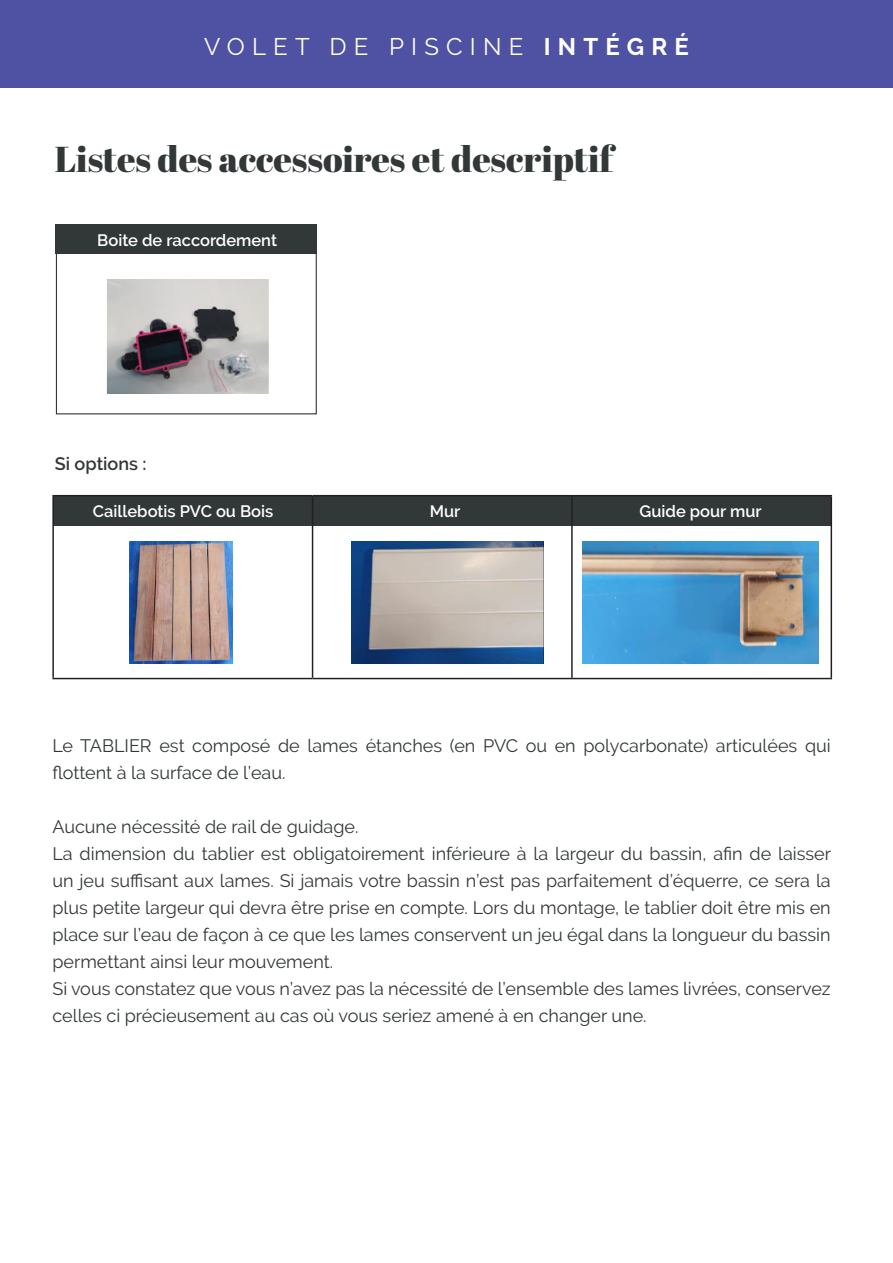
<style>
.page{position:relative;width:893px;height:1263px;background:#fff}
.page>*{position:absolute;margin:0;border:0;box-sizing:border-box;transform-origin:0 0}
.texte_technique{font:36px "Abril Fatface";color:#323738}
.t1{font:24px "Raleway";letter-spacing:.3em;color:#fff}
.t2{font:18px/27px "Raleway";color:#323738}
.t3{font:600 18px "Raleway";color:#323738}
.t4{font:600 16.5px "Raleway";color:#fff}
.s1{font-weight:700}
</style>
<div class="page">
<div style="left:0;top:0;width:893px;height:88px;background:#4f52a2"></div>
<div style="left:56px;top:224px;width:261px;height:30px;background:#323738"></div>
<img style="left:106px;top:279px;width:163px;height:115px">
<div style="left:53px;top:496px;width:778px;height:29px;background:#323738"></div>
<hr style="left:52px;top:495px;width:261px;height:1px;background:#231f20">
<hr style="left:52px;top:496px;width:2px;height:182px;background:#231f20">
<hr style="left:313px;top:495px;width:259px;height:1px;background:#231f20">
<hr style="left:312px;top:496px;width:1px;height:182px;background:#231f20">
<hr style="left:572px;top:495px;width:260px;height:1px;background:#231f20">
<hr style="left:571px;top:496px;width:2px;height:182px;background:#231f20">
<hr style="left:831px;top:496px;width:1px;height:182px;background:#231f20">
<hr style="left:52px;top:678px;width:261px;height:1px;background:#231f20">
<hr style="left:313px;top:678px;width:259px;height:1px;background:#231f20">
<hr style="left:572px;top:678px;width:260px;height:1px;background:#231f20">
<img style="left:129px;top:542px;width:103px;height:121px">
<img style="left:351px;top:542px;width:193px;height:121px">
<img style="left:583px;top:542px;width:235px;height:121px">
<div style="left:56px;top:224px;width:261px;height:190px;border:1px solid #323738"></div>
<p class="t1" style="left:204px;top:33px;width:486px">VOLET DE PISCINE <span class="s1">INTÉGRÉ</span></p>
<p class="texte_technique" style="left:55px;top:134px;width:560px">Listes des accessoires et descriptif</p>
<p class="t4" style="left:97px;top:231px;width:181px">Boite de raccordement</p>
<p class="t3" style="left:55px;top:453px;width:93px">Si options :</p>
<p class="t4" style="left:93px;top:501px;width:182px">Caillebotis PVC ou Bois</p>
<p class="t4" style="left:430px;top:501px;width:32px">Mur</p>
<p class="t4" style="left:640px;top:501px;width:124px">Guide pour mur</p>
<p class="t2" style="left:52px;top:732px;width:780px">Le TABLIER est composé de lames étanches (en PVC ou en polycarbonate) articulées qui flottent à la surface de l’eau.</p>
<p class="t2" style="left:52px;top:813px;width:308px">Aucune nécessité de rail de guidage.</p>
<p class="t2" style="left:52px;top:840px;width:780px;text-align:justify">La dimension du tablier est obligatoirement inférieure à la largeur du bassin, afin de laisser un jeu suffisant aux lames. Si jamais votre bassin n’est pas parfaitement d’équerre, ce sera la plus petite largeur qui devra être prise en compte. Lors du montage, le tablier doit être mis en place sur l’eau de façon à ce que les lames conservent un jeu égal dans la longueur du bassin permettant ainsi leur mouvement.</p>
<p class="t2" style="left:52px;top:975px;width:780px">Si vous constatez que vous n’avez pas la nécessité de l’ensemble des lames livrées, conservez celles ci précieusement au cas où vous seriez amené à en changer une.</p>
</div>
